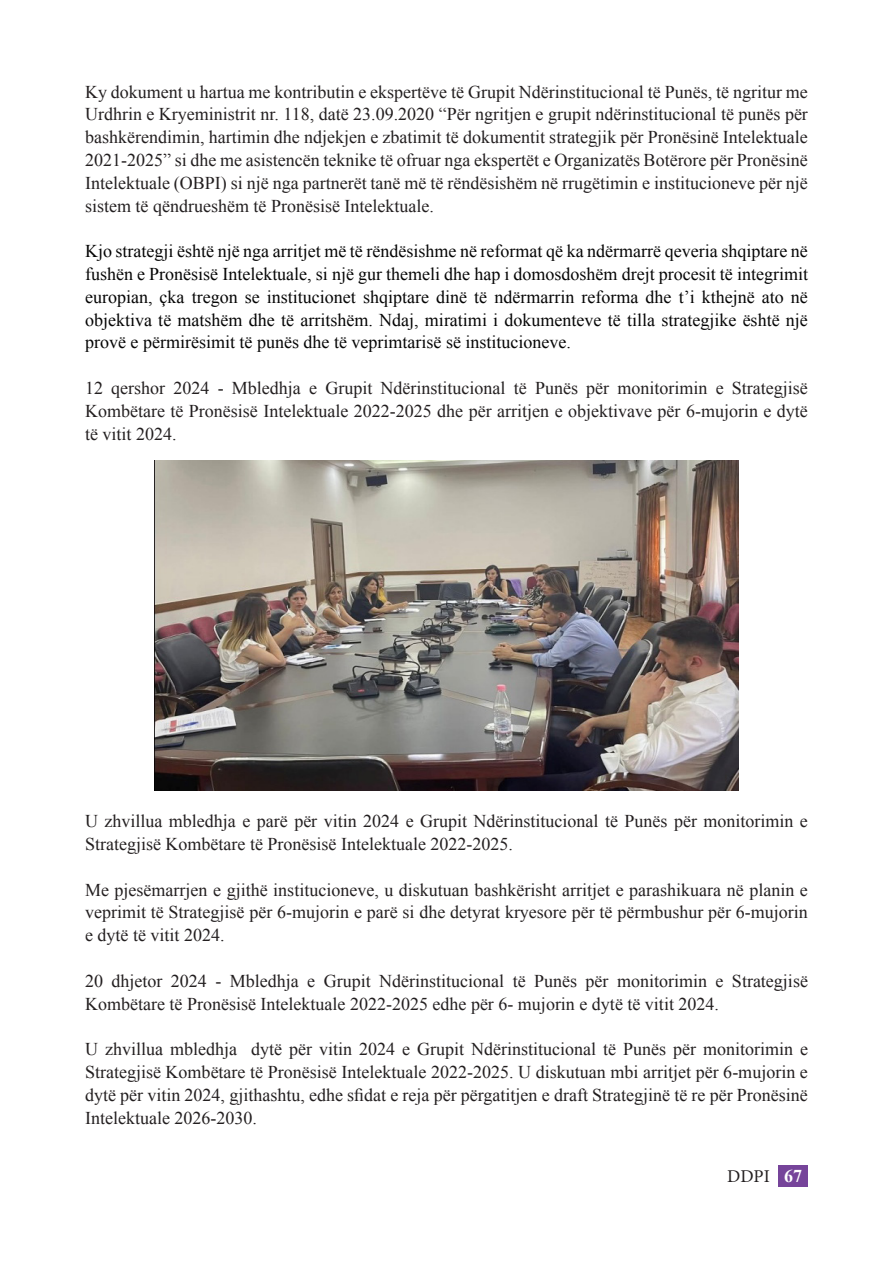
<style>
.page{position:relative;width:893px;height:1263px;background:#fff}
.page>*{position:absolute;margin:0;border:0;box-sizing:border-box;transform-origin:0 0}
.t1{font:18px/22.8px "Times New Roman";color:#231f20;text-align:justify}
.t2{font:18px/22.8px "Times New Roman";color:#050505;text-align:justify}
.t3{font:18px "Minion Pro";color:#231f20}
.s1{font-family:"Times New Roman";font-weight:700;color:#fff}
</style>
<div class="page">
<div style="left:778px;top:1165px;width:30px;height:22px;background:#76449a"></div>
<img style="left:155px;top:460px;width:583px;height:330px">
<p class="t1" style="left:85px;top:80px;width:724px">Ky dokument u hartua me kontributin e ekspertëve të Grupit Ndërinstitucional të Punës, të ngritur me Urdhrin e Kryeministrit nr. 118, datë 23.09.2020 “Për ngritjen e grupit ndërinstitucional të punës për bashkërendimin, hartimin dhe ndjekjen e zbatimit të dokumentit strategjik për Pronësinë Intelektuale 2021-2025” si dhe me asistencën teknike të ofruar nga ekspertët e Organizatës Botërore për Pronësinë Intelektuale (OBPI) si një nga partnerët tanë më të rëndësishëm në rrugëtimin e institucioneve për një sistem të qëndrueshëm të Pronësisë Intelektuale.</p>
<p class="t2" style="left:85px;top:239px;width:724px">Kjo strategji është një nga arritjet më të rëndësishme në reformat që ka ndërmarrë qeveria shqiptare në fushën e Pronësisë Intelektuale, si një gur themeli dhe hap i domosdoshëm drejt procesit të integrimit europian, çka tregon se institucionet shqiptare dinë të ndërmarrin reforma dhe t’i kthejnë ato në objektiva të matshëm dhe të arritshëm. Ndaj, miratimi i dokumenteve të tilla strategjike është një provë e përmirësimit të punës dhe të veprimtarisë së institucioneve.</p>
<p class="t1" style="left:85px;top:376px;width:724px">12 qershor 2024 - Mbledhja e Grupit Ndërinstitucional të Punës për monitorimin e Strategjisë Kombëtare të Pronësisë Intelektuale 2022-2025 dhe për arritjen e objektivave për 6-mujorin e dytë të vitit 2024.</p>
<p class="t1" style="left:85px;top:809px;width:724px">U zhvillua mbledhja e parë për vitin 2024 e Grupit Ndërinstitucional të Punës për monitorimin e<br>Strategjisë Kombëtare të Pronësisë Intelektuale 2022-2025.</p>
<p class="t1" style="left:85px;top:878px;width:724px">Me pjesëmarrjen e gjithë institucioneve, u diskutuan bashkërisht arritjet e parashikuara në planin e veprimit të Strategjisë për 6-mujorin e parë si dhe detyrat kryesore për të përmbushur për 6-mujorin e dytë të vitit 2024.</p>
<p class="t1" style="left:85px;top:969px;width:724px">20 dhjetor 2024 - Mbledhja e Grupit Ndërinstitucional të Punës për monitorimin e Strategjisë<br>Kombëtare të Pronësisë Intelektuale 2022-2025 edhe për 6- mujorin e dytë të vitit 2024.</p>
<p class="t1" style="left:85px;top:1037px;width:724px">U zhvillua mbledhja dytë për vitin 2024 e Grupit Ndërinstitucional të Punës për monitorimin e Strategjisë Kombëtare të Pronësisë Intelektuale 2022-2025. U diskutuan mbi arritjet për 6-mujorin e dytë për vitin 2024, gjithashtu, edhe sfidat e reja për përgatitjen e draft Strategjinë të re për Pronësinë Intelektuale 2026-2030.</p>
<p class="t3" style="left:727px;top:1164px;width:77px">DDPI <span class="s1">67</span></p>
</div>
